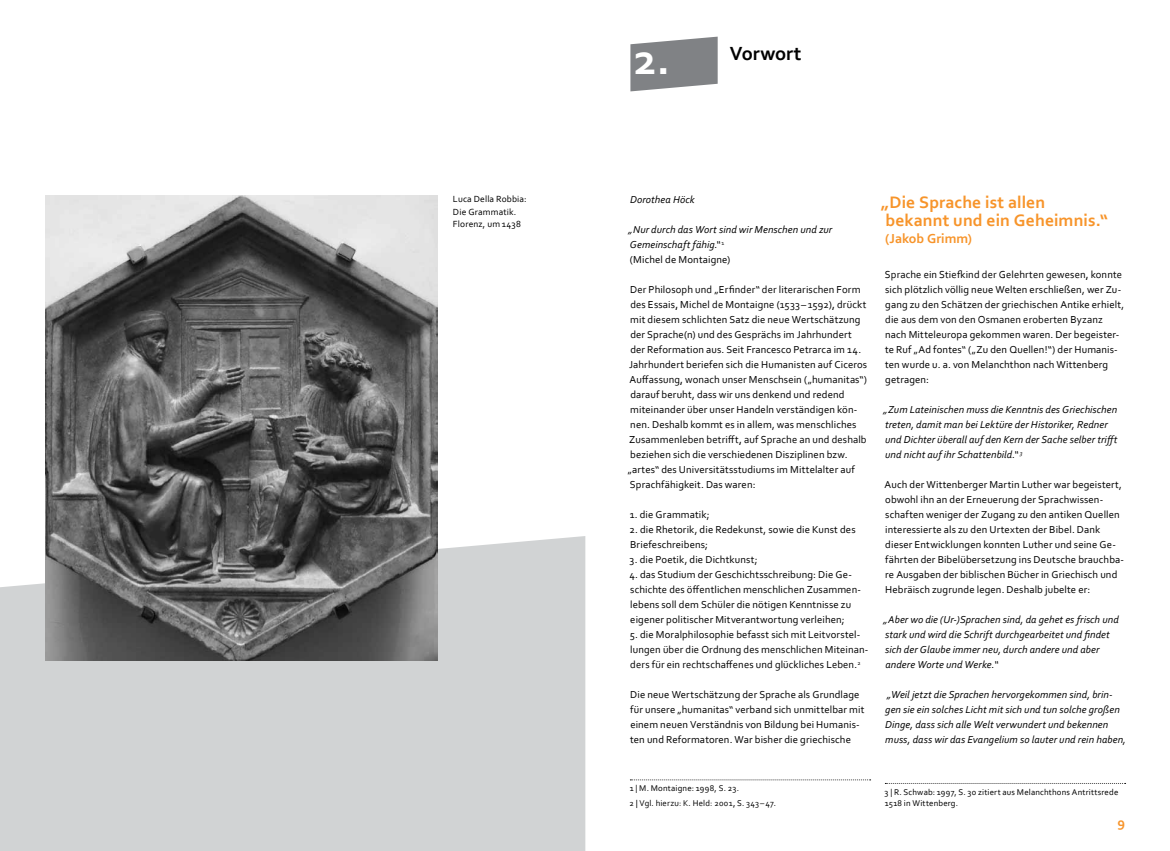
<style>
.page{position:relative;width:1170px;height:851px;background:#fff}
.page>*{position:absolute;margin:0;border:0;box-sizing:border-box;transform-origin:0 0}
.t1{font:700 45px "Corbel";color:#fff}
.t2{font:700 20px "Corbel";color:#000}
.t3{font:700 17.5px/17.5px "Corbel";letter-spacing:.01em;color:#f7942a}
.t4{font:700 13.75px "Corbel";color:#f7942a}
.t5{font:10.62px/15px "Corbel 2";letter-spacing:.01em;color:#000}
.t6{font:10.62px/15px "Corbel Italic 2";letter-spacing:.01em;color:#000}
.t7{font:10.62px/15px "Corbel";letter-spacing:.01em;color:#000}
.t8{font:italic 10.62px "Corbel";letter-spacing:.01em;color:#000}
.t9{font:9.38px/12.5px "Corbel 2";letter-spacing:.015em;color:#000}
.t10{font:8.75px/11.2px "Corbel 2";letter-spacing:.02em;color:#000}
.t11{font:8.75px "Corbel";letter-spacing:.015em;color:#000}
.s1{font-family:"Corbel 2"}
</style>
<div class="page">
<div style="left:0;top:536px;width:585px;height:314px;background:#d1d3d4"></div>
<svg style="left:630px;top:37px;width:87px;height:54px;background:#909295"></svg>
<svg style="left:630px;top:779px;width:240px;height:1px"></svg>
<svg style="left:885px;top:783px;width:240px;height:1px"></svg>
<img style="left:45px;top:195px;width:393px;height:465px">
<p class="t9" style="left:453px;top:192px;width:75px">Luca Della Robbia:<br>Die Grammatik.<br>Florenz, um 1438</p>
<h1 class="t1" style="left:634px;top:32px;width:38px">2.</h1>
<h2 class="t2" style="left:729px;top:41px;width:73px">Vorwort</h2>
<p class="t6" style="left:630px;top:192px;width:66px">Dorothea Höck</p>
<p class="t6" style="left:628px;top:222px;width:205px">„Nur durch das Wort sind wir Menschen und zur<br>Gemeinschaft fähig.“ <sup>1</sup></p>
<p class="t5" style="left:630px;top:252px;width:102px">(Michel de Montaigne)</p>
<p class="t7" style="left:630px;top:282px;width:238px">Der Philosoph und „Erfinder“ der literarischen Form des Essais, Michel de Montaigne (1533–1592), drückt</p>
<p class="t5" style="left:629px;top:312px;width:240px">mit diesem schlichten Satz die neue Wertschätzung der Sprache(n) und des Gesprächs im Jahrhundert der Reformation aus. Seit Francesco Petrarca im 14.<br>Jahrhundert beriefen sich die Humanisten auf Ciceros</p>
<p class="t7" style="left:629px;top:372px;width:239px">Auffassung, wonach unser Menschsein („humanitas“)</p>
<p class="t5" style="left:630px;top:387px;width:229px">darauf beruht, dass wir uns denkend und redend miteinander über unser Handeln verständigen kön&shy;nen. Deshalb kommt es in allem, was menschliches</p>
<p class="t7" style="left:629px;top:432px;width:239px">Zusammenleben betrifft, auf Sprache an und deshalb</p>
<p class="t5" style="left:627px;top:447px;width:228px">beziehen sich die verschiedenen Disziplinen bzw. „artes“ des Universitätsstudiums im Mittelalter auf<br>Sprachfähigkeit. Das waren:</p>
<p class="t5" style="left:629px;top:507px;width:81px">1. die Grammatik;</p>
<p class="t5" style="left:629px;top:522px;width:228px">2. die Rhetorik, die Redekunst, sowie die Kunst des<br>Briefeschreibens;</p>
<p class="t5" style="left:629px;top:552px;width:129px">3. die Poetik, die Dichtkunst;</p>
<p class="t5" style="left:629px;top:567px;width:224px">4. das Studium der Geschichtsschreibung: Die Ge-</p>
<p class="t7" style="left:630px;top:582px;width:232px">schichte des öffentlichen menschlichen Zusammen<span class="s1">-</span></p>
<p class="t5" style="left:630px;top:597px;width:222px">lebens soll dem Schüler die nötigen Kenntnisse zu eigener politischer Mitverantwortung verleihen;</p>
<p class="t5" style="left:629px;top:627px;width:232px">5. die Moralphilosophie befasst sich mit Leitvorstel-</p>
<p class="t7" style="left:630px;top:642px;width:240px">lungen über die Ordnung des menschlichen Miteinan&shy;ders für ein rechtschaffenes und glückliches Leben.<sup>2</sup></p>
<p class="t5" style="left:630px;top:687px;width:236px">Die neue Wertschätzung der Sprache als Grundlage für unsere „humanitas“ verband sich unmittelbar mit einem neuen Verständnis von Bildung bei Humanis&shy;ten und Reformatoren. War bisher die griechische</p>
<p class="t10" style="left:629px;top:782px;width:111px">1 | M. Montaigne: 1998, S. 23.</p>
<p class="t11" style="left:629px;top:797px;width:148px">2 | Vgl. hierzu: K. Held: 2001, S. 343–47.</p>
<h3 class="t3" style="left:880px;top:193px;width:229px">„Die Sprache ist allen bekannt und ein Geheimnis.“</h3>
<p class="t4" style="left:885px;top:230px;width:88px">(Jakob Grimm)</p>
<p class="t7" style="left:884px;top:267px;width:239px">Sprache ein Stiefkind der Gelehrten gewesen, konnte</p>
<p class="t5" style="left:885px;top:282px;width:240px">sich plötzlich völlig neue Welten erschließen, wer Zu&shy;gang zu den Schätzen der griechischen Antike erhielt,</p>
<p class="t7" style="left:885px;top:312px;width:219px">die aus dem von den Osmanen eroberten Byzanz</p>
<p class="t5" style="left:885px;top:327px;width:236px">nach Mitteleuropa gekommen waren. Der begeister&shy;te Ruf „Ad fontes“ („Zu den Quellen!“) der Humanis&shy;ten wurde u. a. von Melanchthon nach Wittenberg getragen:</p>
<p class="t6" style="left:883px;top:402px;width:235px">„Zum Lateinischen muss die Kenntnis des Griechischen treten, damit man bei Lektüre der Historiker, Redner</p>
<p class="t8" style="left:885px;top:433px;width:234px">und Dichter überall auf den Kern der Sache selber trifft</p>
<p class="t6" style="left:885px;top:447px;width:139px">und nicht auf ihr Schattenbild.“ <sup>3</sup></p>
<p class="t5" style="left:884px;top:477px;width:241px">Auch der Wittenberger Martin Luther war begeistert, obwohl ihn an der Erneuerung der Sprachwissen&shy;schaften weniger der Zugang zu den antiken Quellen interessierte als zu den Urtexten der Bibel. Dank dieser Entwicklungen konnten Luther und seine Ge&shy;fährten der Bibelübersetzung ins Deutsche brauchba&shy;re Ausgaben der biblischen Bücher in Griechisch und Hebräisch zugrunde legen. Deshalb jubelte er:</p>
<p class="t6" style="left:883px;top:612px;width:237px">„Aber wo die (Ur-)Sprachen sind, da gehet es frisch und</p>
<p class="t8" style="left:885px;top:628px;width:226px">stark und wird die Schrift durchgearbeitet und findet</p>
<p class="t6" style="left:885px;top:642px;width:216px">sich der Glaube immer neu, durch andere und aber andere Worte und Werke.“</p>
<p class="t6" style="left:885px;top:687px;width:242px">„Weil jetzt die Sprachen hervorgekommen sind, brin&shy;gen sie ein solches Licht mit sich und tun solche großen Dinge, dass sich alle Welt verwundert und bekennen muss, dass wir das Evangelium so lauter und rein haben,</p>
<p class="t10" style="left:884px;top:785px;width:235px">3 | R. Schwab: 1997, S. 30 zitiert aus Melanchthons Antrittsrede<br>1518 in Wittenberg.</p>
<p class="t4" style="left:1117px;top:814px;width:9px">9</p>
</div>
